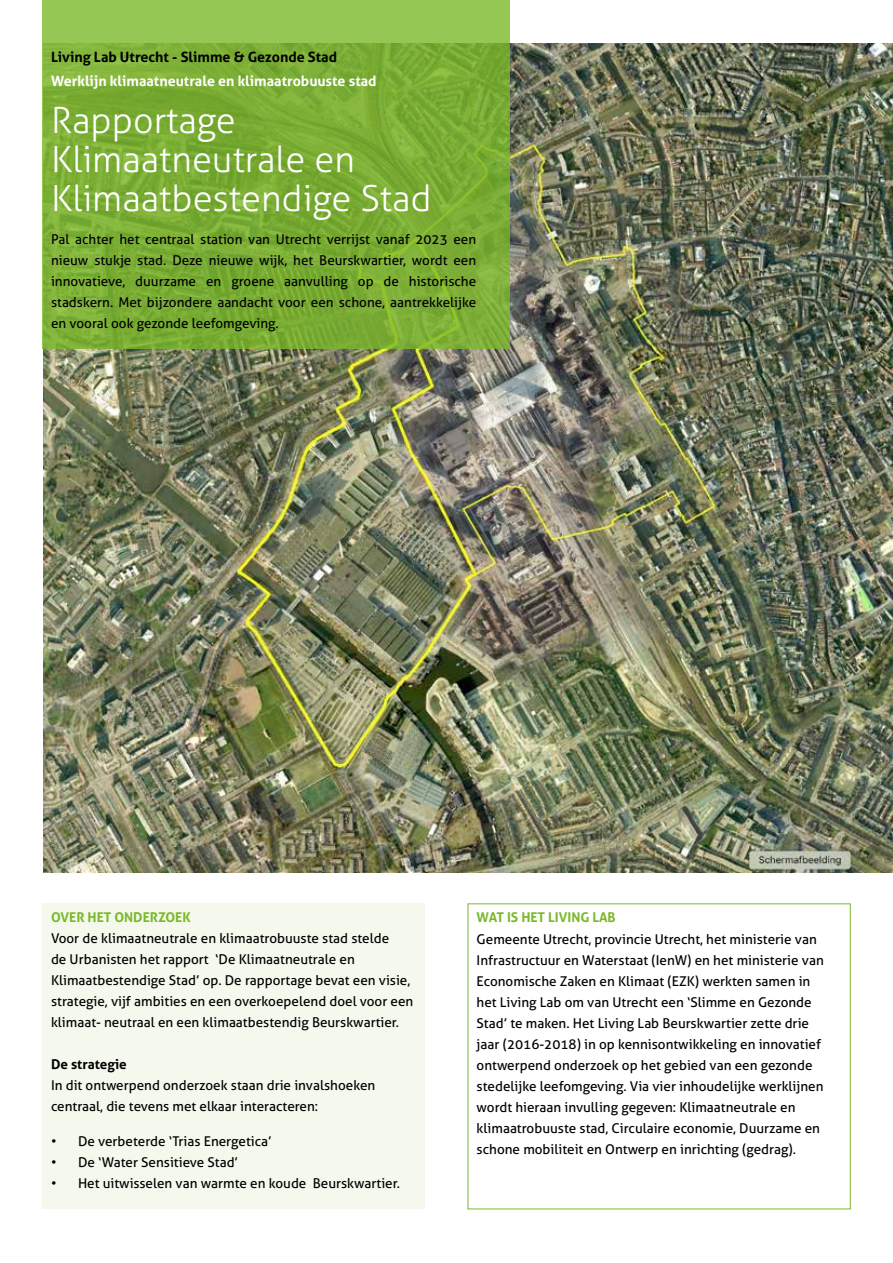
<style>
.page{position:relative;width:893px;height:1263px;background:#fff}
.page>*{position:absolute;margin:0;border:0;box-sizing:border-box;transform-origin:0 0}
.t1{font:300 36px/39px "Aller";color:#fff}
.t2{font:700 14.25px "Aller";color:#fff}
.t3{font:700 14.25px "Aller";color:#000}
.t4{font:13.5px/21px "Aller";color:#000}
.t5{font:700 13.5px "Aller";color:#7ab929}
.t6{font:700 13.5px "Aller";color:#000}
</style>
<div class="page">
<img style="left:43px;top:43px;width:850px;height:829px">
<svg style="left:43px;top:0;width:467px;height:349px;background:#7db038"></svg>
<div style="left:43px;top:904px;width:382px;height:305px;background:#f4f8ed"></div>
<p class="t3" style="left:51px;top:48px;width:288px">Living Lab Utrecht - Slimme &amp; Gezonde Stad</p>
<p class="t2" style="left:51px;top:72px;width:327px">Werklijn klimaatneutrale en klimaatrobuuste stad</p>
<h1 class="t1" style="left:51px;top:101px;width:382px">Rapportage<br>Klimaatneutrale en<br>Klimaatbestendige Stad</h1>
<p class="t4" style="left:51px;top:228px;width:427px;text-align:justify">Pal achter het centraal station van Utrecht verrijst vanaf 2023 een nieuw stukje stad. Deze nieuwe wijk, het Beurskwartier, wordt een innovatieve, duurzame en groene aanvulling op de historische stadskern. Met bijzondere aandacht voor een schone, aantrekkelijke en vooral ook gezonde leefomgeving.</p>
<p class="t5" style="left:51px;top:909px;width:141px">OVER HET ONDERZOEK</p>
<p class="t4" style="left:51px;top:928px;width:364px">Voor de klimaatneutrale en klimaatrobuuste stad stelde<br>de Urbanisten het rapport ‘De Klimaatneutrale en Klimaatbestendige Stad’ op. De rapportage bevat een visie, strategie, vijf ambities en een overkoepelend doel voor een klimaat- neutraal en een klimaatbestendig Beurskwartier.</p>
<p class="t6" style="left:51px;top:1056px;width:77px">De strategie</p>
<p class="t4" style="left:51px;top:1075px;width:326px">In dit ontwerpend onderzoek staan drie invalshoeken centraal, die tevens met elkaar interacteren:</p>
<p class="t4" style="left:51px;top:1131px;width:222px">• De verbeterde ‘Trias Energetica’</p>
<p class="t4" style="left:51px;top:1152px;width:189px">• De ‘Water Sensitieve Stad’</p>
<p class="t4" style="left:51px;top:1173px;width:350px">• Het uitwisselen van warmte en koude Beurskwartier.</p>
<p class="t5" style="left:477px;top:909px;width:141px">WAT IS HET LIVING LAB</p>
<p class="t4" style="left:477px;top:928px;width:349px">Gemeente Utrecht, provincie Utrecht, het ministerie van Infrastructuur en Waterstaat (IenW) en het ministerie van Economische Zaken en Klimaat (EZK) werkten samen in het Living Lab om van Utrecht een ‘Slimme en Gezonde Stad’ te maken. Het Living Lab Beurskwartier zette drie jaar (2016-2018) in op kennisontwikkeling en innovatief ontwerpend onderzoek op het gebied van een gezonde stedelijke leefomgeving. Via vier inhoudelijke werklijnen wordt hieraan invulling gegeven: Klimaatneutrale en klimaatrobuuste stad, Circulaire economie, Duurzame en schone mobiliteit en Ontwerp en inrichting (gedrag).</p>
</div>
